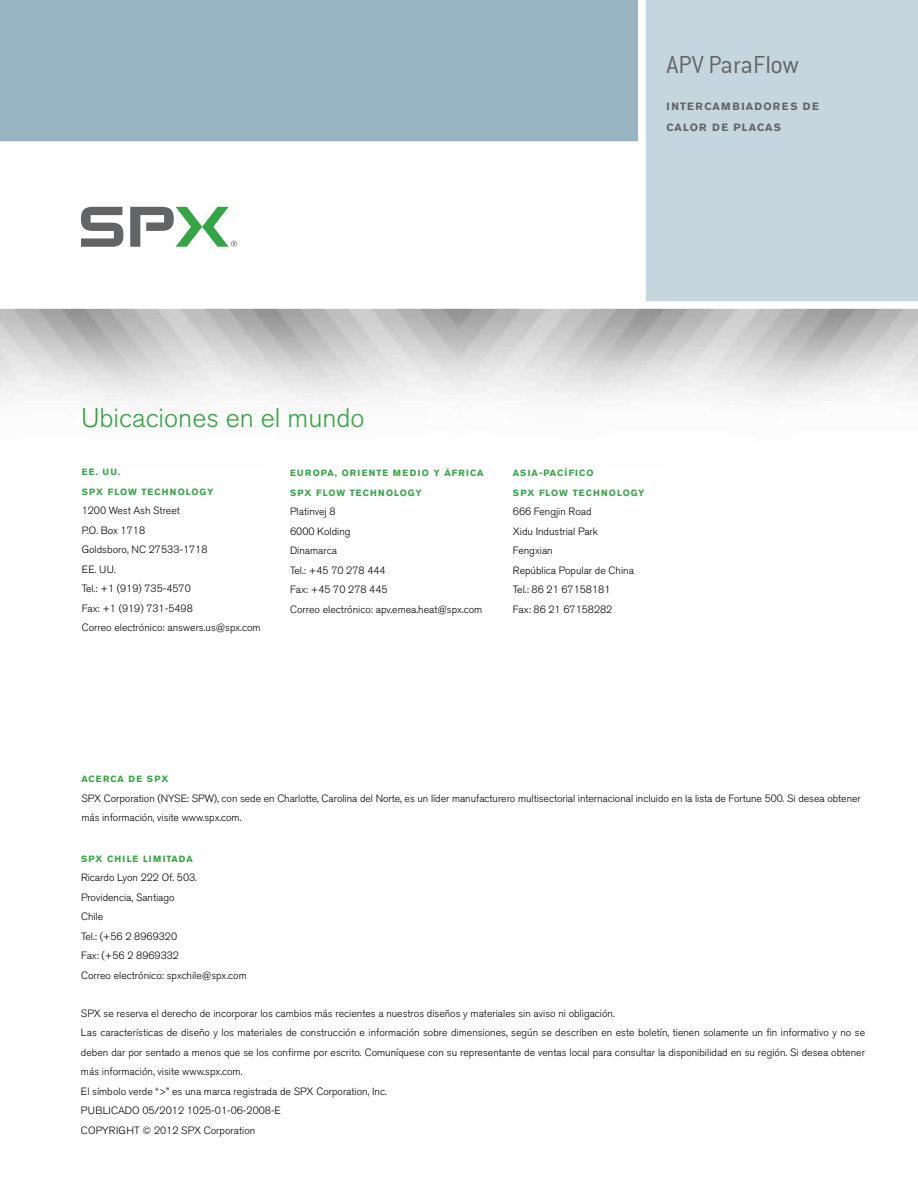
<style>
.page{position:relative;width:918px;height:1188px;background:#fff}
.page>*{position:absolute;margin:0;border:0;box-sizing:border-box;transform-origin:0 0}
.t1{font:300 27px "Akzidenz Grotesk BE";color:#33a544}
.t2{font:300 27px "Conduit ITC Std";color:#636466}
.t3{font:300 10.5px/19.5px "Akzidenz Grotesk BE";color:#000}
.t4{font:700 10.5px/21px "Akzidenz Grotesk BE";letter-spacing:.11em;color:#636466}
.t5{font:700 9px/19.5px "Akzidenz Grotesk BE";letter-spacing:.11em;color:#33a544}
.t6{font:700 9px/19.5px "Akzidenz Grotesk BE";letter-spacing:.13em;color:#33a544}
</style>
<div class="page">
<div style="left:0;top:0;width:638px;height:145px;background:#98b4c2"></div>
<div style="left:644px;top:0;width:274px;height:305px;background:#c5d6df"></div>
<div style="left:0;top:141px;width:642px;height:8px;background:#fff"></div>
<div style="left:638px;top:0;width:8px;height:306px;background:#fff"></div>
<div style="left:0;top:301px;width:918px;height:8px;background:#fff"></div>
<svg style="left:130px;top:207px;width:107px;height:40px"></svg>
<svg style="left:81px;top:207px;width:42px;height:40px"></svg>
<h1 class="t2" style="left:667px;top:50px;width:134px">APV ParaFlow</h1>
<p class="t4" style="left:667px;top:96px;width:154px">INTERCAMBIADORES DE<br>CALOR DE PLACAS</p>
<h1 class="t1" style="left:81px;top:403px;width:285px">Ubicaciones en el mundo</h1>
<p class="t6" style="left:82px;top:463px;width:75px">EE. UU.<br>SPX FLOW TECHNOLOGY</p>
<p class="t3" style="left:82px;top:501px;width:180px">1200 West Ash Street<br>P.O. Box 1718<br>Goldsboro, NC 27533-1718<br>EE. UU.<br>Tel.: +1 (919) 735-4570<br>Fax: +1 (919) 731-5498<br>Correo electrónico: answers.us@spx.com</p>
<p class="t5" style="left:290px;top:463px;width:16px">EUROPA</p>
<p class="t5" style="left:335px;top:463px;width:23px">, ORIENTE</p>
<p class="t5" style="left:393px;top:463px;width:17px">MEDIO</p>
<p class="t5" style="left:433px;top:463px;width:26px">Y ÁFRICA</p>
<p class="t5" style="left:290px;top:483px;width:75px">SPX FLOW TECHNOLOGY</p>
<p class="t3" style="left:290px;top:502px;width:194px">Platinvej 8<br>6000 Kolding<br>Dinamarca<br>Tel.: +45 70 278 444<br>Fax: +45 70 278 445<br>Correo electrónico: apv.emea.heat@spx.com</p>
<p class="t5" style="left:513px;top:463px;width:75px;text-indent:26px">-PACÍFICO<br>SPX FLOW TECHNOLOGY</p>
<p class="t3" style="left:513px;top:502px;width:123px">666 Fengjin Road<br>Xidu Industrial Park<br>Fengxian<br>República Popular de China<br>Tel.: 86 21 67158181<br>Fax: 86 21 67158282</p>
<p class="t5" style="left:513px;top:463px;width:15px">ASIA</p>
<p class="t5" style="left:81px;top:769px;width:16px">ACERCA</p>
<p class="t5" style="left:129px;top:769px;width:8px">DE</p>
<p class="t5" style="left:147px;top:769px;width:23px">SPX</p>
<p class="t3" style="left:81px;top:789px;width:781px">SPX Corporation (NYSE: SPW), con sede en Charlotte, Carolina del Norte, es un líder manufacturero multisectorial internacional incluido en la lista de Fortune 500. Si desea obtener más información, visite www.spx.com.</p>
<p class="t5" style="left:81px;top:849px;width:41px">SPX CHILE</p>
<p class="t5" style="left:143px;top:849px;width:14px">LIMITADA</p>
<p class="t3" style="left:81px;top:868px;width:167px">Ricardo Lyon 222 Of. 503.<br>Providencia, Santiago<br>Chile<br>Tel.: (+56 2 8969320<br>Fax: (+56 2 8969332<br>Correo electrónico: spxchile@spx.com</p>
<p class="t3" style="left:81px;top:1004px;width:786px">SPX se reserva el derecho de incorporar los cambios más recientes a nuestros diseños y materiales sin aviso ni obligación.<br>Las características de diseño y los materiales de construcción e información sobre dimensiones, según se describen en este boletín, tienen solamente un fin informativo y no se deben dar por sentado a menos que se los confirme por escrito. Comuníquese con su representante de ventas local para consultar la disponibilidad en su región. Si desea obtener más información, visite www.spx.com.<br>El símbolo verde “&gt;” es una marca registrada de SPX Corporation, Inc.<br>PUBLICADO 05/2012 1025-01-06-2008-E<br>COPYRIGHT © 2012 SPX Corporation</p>
</div>
